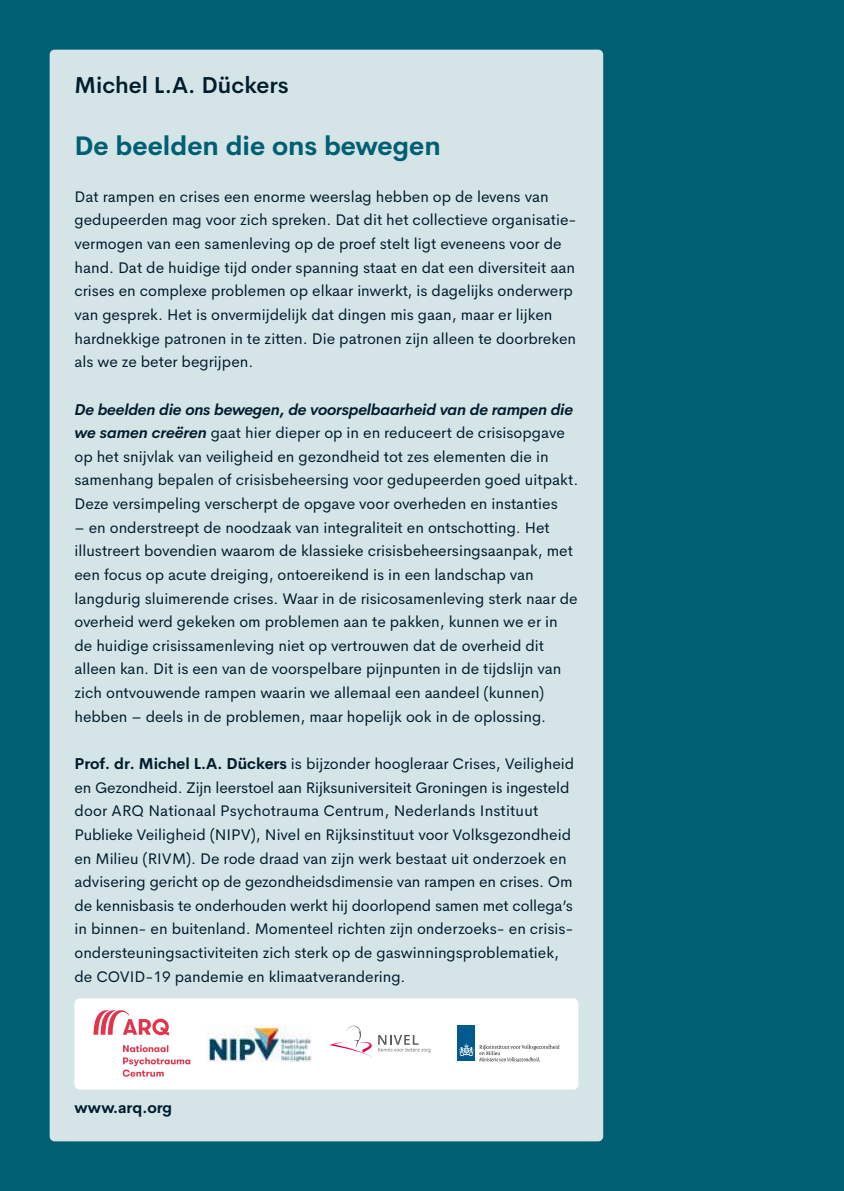
<style>
.page{position:relative;width:844px;height:1191px;background:#fff}
.page>*{position:absolute;margin:0;border:0;box-sizing:border-box;transform-origin:0 0}
.t1{font:700 26.25px "Cerebri Sans";color:#005f73}
.t2{font:600 22.75px "Cerebri Sans";color:#001d2e}
.t3{font:15.4px/23.6px "Cerebri Sans";color:#001d2e}
.t4{font:700 15.4px "Cerebri Sans";color:#001d2e}
.s1{font-weight:700;font-style:italic}
.s2{font-weight:700}
</style>
<div class="page">
<div style="left:0;top:0;width:843px;height:1191px;background:#005f73"></div>
<div style="left:50px;top:50px;width:553px;height:1091px;background:#d5e4e7;border-radius:5px"></div>
<div style="left:74px;top:998px;width:504px;height:91px;background:#fff;border-radius:5px"></div>
<svg style="left:93px;top:1010px;width:97px;height:66px"></svg>
<svg style="left:330px;top:1025px;width:42px;height:32px"></svg>
<svg style="left:378px;top:1035px;width:52px;height:17px"></svg>
<div style="left:457px;top:1025px;width:18px;height:36px;background:#00598f"></div>
<svg style="left:458px;top:1043px;width:101px;height:18px"></svg>
<img style="left:208px;top:1025px;width:104px;height:36px">
<h2 class="t2" style="left:74px;top:67px;width:216px">Michel L.A. Dückers</h2>
<h1 class="t1" style="left:74px;top:124px;width:367px">De beelden die ons bewegen</h1>
<p class="t3" style="left:74px;top:183px;width:503px">Dat rampen en crises een enorme weerslag hebben op de levens van gedupeerden mag voor zich spreken. Dat dit het collectieve organisatie&shy;vermogen van een samenleving op de proef stelt ligt eveneens voor de hand. Dat de huidige tijd onder spanning staat en dat een diversiteit aan crises en complexe problemen op elkaar inwerkt, is dagelijks onderwerp van gesprek. Het is onvermijdelijk dat dingen mis gaan, maar er lijken hardnekkige patronen in te zitten. Die patronen zijn alleen te doorbreken als we ze beter begrijpen.</p>
<p class="t3" style="left:74px;top:396px;width:505px"><span class="s1">De beelden die ons bewegen, de voorspelbaarheid van de rampen die we samen creëren</span> gaat hier dieper op in en reduceert de crisisopgave op het snijvlak van veiligheid en gezondheid tot zes elementen die in samenhang bepalen of crisisbeheersing voor gedupeerden goed uitpakt.<br>Deze versimpeling verscherpt de opgave voor overheden en instanties</p>
<p class="t3" style="left:74px;top:514px;width:504px">– en onderstreept de noodzaak van integraliteit en ontschotting. Het illustreert bovendien waarom de klassieke crisisbeheersingsaanpak, met een focus op acute dreiging, ontoereikend is in een landschap van langdurig sluimerende crises. Waar in de risicosamenleving sterk naar de overheid werd gekeken om problemen aan te pakken, kunnen we er in de huidige crisissamenleving niet op vertrouwen dat de overheid dit alleen kan. Dit is een van de voorspelbare pijnpunten in de tijdslijn van zich ontvouwende rampen waarin we allemaal een aandeel (kunnen) hebben – deels in de problemen, maar hopelijk ook in de oplossing.</p>
<p class="t3" style="left:74px;top:750px;width:501px"><span class="s2">Prof. dr. Michel L.A. Dückers</span> is bijzonder hoogleraar Crises, Veiligheid en Gezondheid. Zijn leerstoel aan Rijksuniversiteit Groningen is ingesteld door ARQ Nationaal Psychotrauma Centrum, Nederlands Instituut Publieke Veiligheid (NIPV), Nivel en Rijksinstituut voor Volksgezondheid en Milieu (RIVM). De rode draad van zijn werk bestaat uit onderzoek en advisering gericht op de gezondheidsdimensie van rampen en crises. Om de kennisbasis te onderhouden werkt hij doorlopend samen met collega’s in binnen- en buitenland. Momenteel richten zijn onderzoeks- en crisis&shy;ondersteuningsactiviteiten zich sterk op de gaswinningsproblematiek, de COVID-19 pandemie en klimaatverandering.</p>
<p class="t4" style="left:74px;top:1095px;width:99px">www.arq.org</p>
</div>
